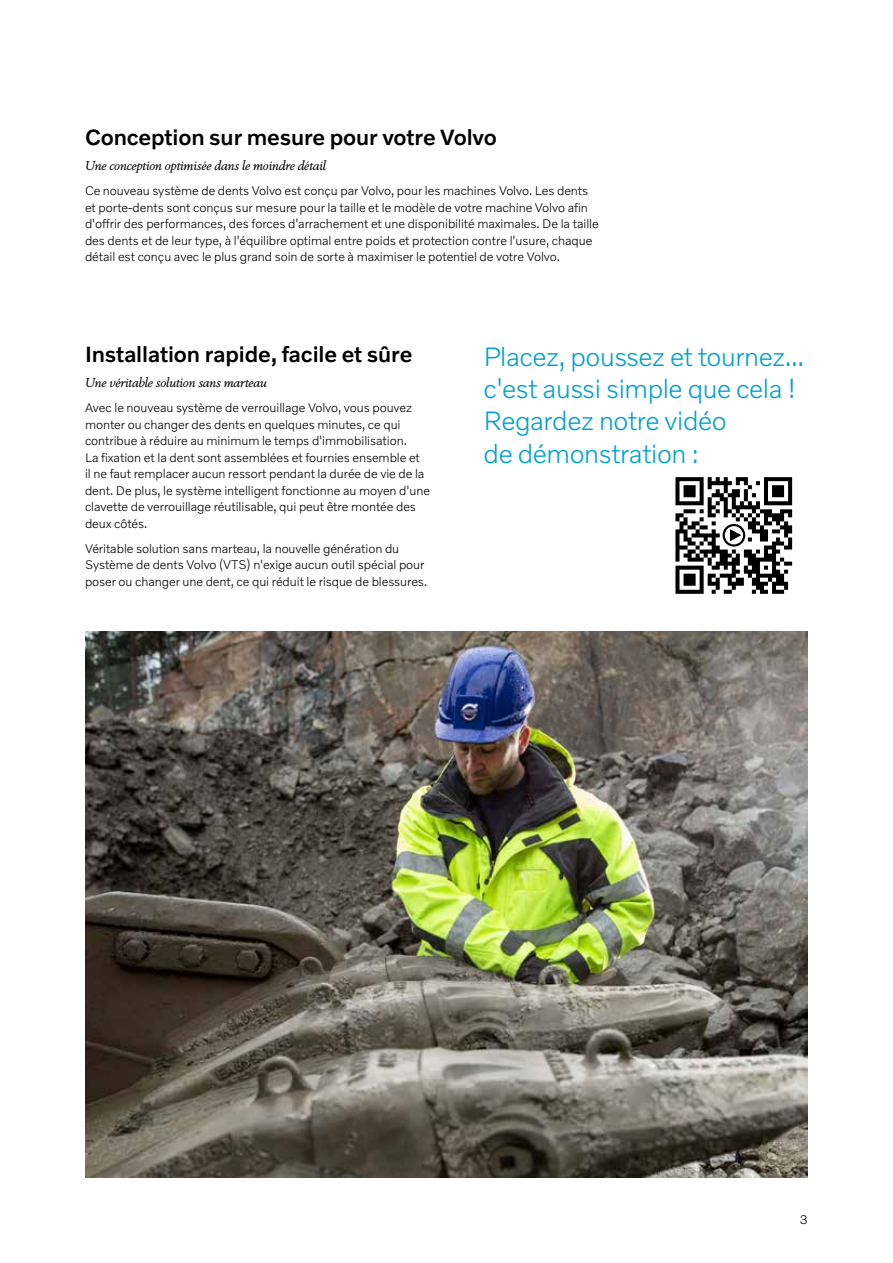
<style>
.page{position:relative;width:893px;height:1263px;background:#fff}
.page>*{position:absolute;margin:0;border:0;box-sizing:border-box;transform-origin:0 0}
.t1{font:300 27px/32.4px "Volvo Novum";letter-spacing:-.015em;color:#00a1ce}
.t2{font:500 22.5px "Volvo Novum";letter-spacing:-.005em;color:#000}
.t3{font:300 12.75px/16.5px "Volvo Novum";letter-spacing:-.005em;color:#000}
.t4{font:italic 12.75px "Volvo Serif Pro";letter-spacing:-.005em;color:#000}
</style>
<div class="page">
<img style="left:85px;top:631px;width:723px;height:547px">
<svg style="left:675px;top:477px;width:117px;height:117px"></svg>
<h2 class="t2" style="left:85px;top:123px;width:413px">Conception sur mesure pour votre Volvo</h2>
<p class="t4" style="left:85px;top:158px;width:243px">Une conception optimisée dans le moindre détail</p>
<p class="t3" style="left:85px;top:182px;width:515px">Ce nouveau système de dents Volvo est conçu par Volvo, pour les machines Volvo. Les dents et porte-dents sont conçus sur mesure pour la taille et le modèle de votre machine Volvo afin d'offrir des performances, des forces d'arrachement et une disponibilité maximales. De la taille des dents et de leur type, à l'équilibre optimal entre poids et protection contre l'usure, chaque détail est conçu avec le plus grand soin de sorte à maximiser le potentiel de votre Volvo.</p>
<h2 class="t2" style="left:85px;top:340px;width:329px">Installation rapide, facile et sûre</h2>
<p class="t4" style="left:85px;top:375px;width:183px">Une véritable solution sans marteau</p>
<p class="t3" style="left:85px;top:399px;width:346px">Avec le nouveau système de verrouillage Volvo, vous pouvez monter ou changer des dents en quelques minutes, ce qui contribue à réduire au minimum le temps d'immobilisation.<br>La fixation et la dent sont assemblées et fournies ensemble et<br>il ne faut remplacer aucun ressort pendant la durée de vie de la dent. De plus, le système intelligent fonctionne au moyen d'une clavette de verrouillage réutilisable, qui peut être montée des deux côtés.</p>
<p class="t3" style="left:85px;top:539px;width:344px">Véritable solution sans marteau, la nouvelle génération du<br>Système de dents Volvo (VTS) n'exige aucun outil spécial pour poser ou changer une dent, ce qui réduit le risque de blessures.</p>
<h1 class="t1" style="left:484px;top:339px;width:322px">Placez, poussez et tournez... c'est aussi simple que cela !<br>Regardez notre vidéo<br>de démonstration :</h1>
<p class="t3" style="left:800px;top:1210px;width:10px">3</p>
</div>
